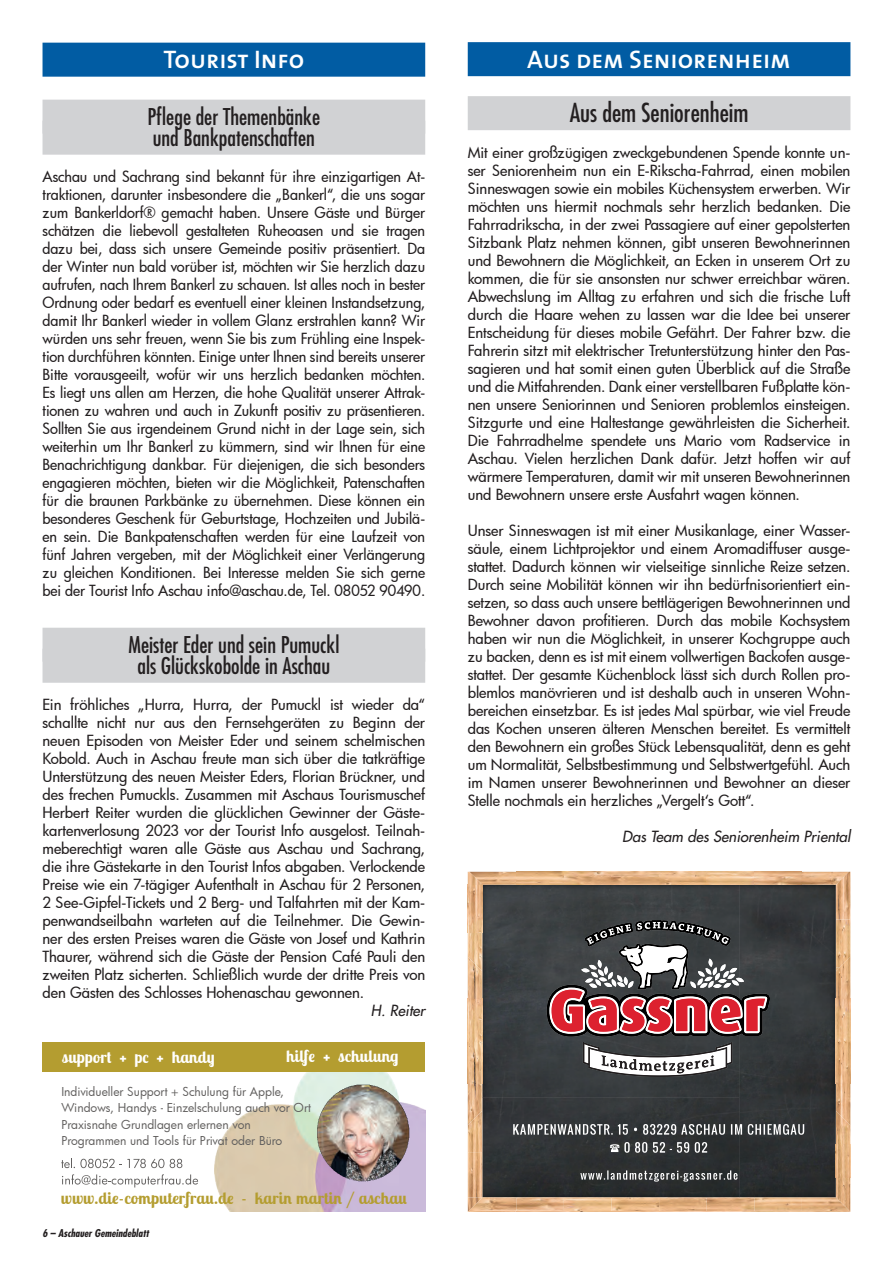
<style>
.page{position:relative;width:893px;height:1263px;background:#fff}
.page>*{position:absolute;margin:0;border:0;box-sizing:border-box;transform-origin:0 0}
.t1{font:25.5px "The Sans Semi Bold Caps";color:#fff}
.t2{font:condensed 25.5px "Futura";color:#231f20}
.t3{font:condensed 22.5px/21px "Futura";color:#231f20}
.t4{font:700 16.5px "Lobster Two";letter-spacing:.015em;color:#b49d30}
.t5{font:700 16.5px "Lobster Two";letter-spacing:.015em;color:#fff}
.t6{font:500 15px/18px "Futura";letter-spacing:-.005em;color:#231f20;text-align:justify}
.t7{font:italic 15px "Futura";color:#231f20}
.t8{font:12px/16.5px "Futura";color:#615f5e}
.t9{font:italic 700 condensed 10.5px "Futura";color:#231f20}
</style>
<div class="page">
<div style="left:43px;top:43px;width:382px;height:34px;background:#015ca3"></div>
<div style="left:43px;top:100px;width:382px;height:34px;background:#d1d2d4"></div>
<div style="left:43px;top:121px;width:382px;height:34px;background:#d1d2d4"></div>
<div style="left:43px;top:628px;width:382px;height:34px;background:#d1d2d4"></div>
<div style="left:43px;top:649px;width:382px;height:34px;background:#d1d2d4"></div>
<div style="left:468px;top:42px;width:382px;height:34px;background:#015ca3"></div>
<div style="left:468px;top:96px;width:382px;height:34px;background:#d1d2d4"></div>
<img style="left:215px;top:1071px;width:210px;height:141px">
<img style="left:316px;top:1084px;width:93px;height:97px">
<div style="left:43px;top:1042px;width:382px;height:29px;background:#b49d30"></div>
<svg style="left:61px;top:1158px;width:103px;height:10px"></svg>
<svg style="left:170px;top:1159px;width:12px;height:9px"></svg>
<svg style="left:62px;top:1174px;width:136px;height:13px"></svg>
<img style="left:469px;top:1197px;width:373px;height:15px">
<img style="left:482px;top:885px;width:257px;height:312px">
<img style="left:739px;top:885px;width:97px;height:319px">
<img style="left:547px;top:985px;width:223px;height:51px">
<img style="left:618px;top:944px;width:71px;height:43px">
<img style="left:581px;top:958px;width:156px;height:27px">
<img style="left:621px;top:945px;width:56px;height:42px">
<img style="left:583px;top:1076px;width:149px;height:1px">
<img style="left:583px;top:1042px;width:149px;height:34px">
<img style="left:635px;top:920px;width:96px;height:26px">
<img style="left:620px;top:922px;width:75px;height:10px">
<img style="left:549px;top:987px;width:218px;height:47px">
<img style="left:552px;top:990px;width:213px;height:42px">
<img style="left:482px;top:872px;width:354px;height:13px">
<img style="left:468px;top:872px;width:14px;height:85px">
<img style="left:850px;top:872px;width:1px;height:85px">
<img style="left:836px;top:872px;width:14px;height:85px">
<svg style="left:836px;top:872px;width:13px;height:13px"></svg>
<img style="left:850px;top:1125px;width:1px;height:87px">
<img style="left:836px;top:1125px;width:14px;height:86px">
<svg style="left:842px;top:1204px;width:8px;height:8px"></svg>
<img style="left:850px;top:957px;width:1px;height:168px">
<img style="left:836px;top:957px;width:14px;height:168px">
<img style="left:468px;top:1125px;width:14px;height:86px">
<img style="left:468px;top:957px;width:14px;height:168px">
<svg style="left:580px;top:1170px;width:157px;height:11px;background:#616464"></svg>
<svg style="left:513px;top:1124px;width:291px;height:11px;background:#7a7c7d"></svg>
<svg style="left:610px;top:1142px;width:97px;height:11px"></svg>
<h1 class="t1" style="left:163px;top:38px;width:142px">Tourist Info</h1>
<h2 class="t3" style="left:148px;top:106px;width:174px">Pflege der Themenbänke und Bankpatenschaften</h2>
<p class="t6" style="left:43px;top:167px;width:384px">Aschau und Sachrang sind bekannt für ihre einzigartigen At&shy;traktionen, darunter insbesondere die „Bankerl“, die uns sogar zum Bankerldorf® gemacht haben. Unsere Gäste und Bürger schätzen die liebevoll gestalteten Ruheoasen und sie tragen dazu bei, dass sich unsere Gemeinde positiv präsentiert. Da der Winter nun bald vorüber ist, möchten wir Sie herzlich dazu aufrufen, nach Ihrem Bankerl zu schauen. Ist alles noch in bester Ordnung oder bedarf es eventuell einer kleinen Instandsetzung, damit Ihr Bankerl wieder in vollem Glanz erstrahlen kann? Wir würden uns sehr freuen, wenn Sie bis zum Frühling eine Inspek&shy;tion durchführen könnten. Einige unter Ihnen sind bereits unserer Bitte vorausgeeilt, wofür wir uns herzlich bedanken möchten.<br>Es liegt uns allen am Herzen, die hohe Qualität unserer Attrak&shy;tionen zu wahren und auch in Zukunft positiv zu präsentieren.<br>Sollten Sie aus irgendeinem Grund nicht in der Lage sein, sich weiterhin um Ihr Bankerl zu kümmern, sind wir Ihnen für eine Benachrichtigung dankbar. Für diejenigen, die sich besonders engagieren möchten, bieten wir die Möglichkeit, Patenschaften für die braunen Parkbänke zu übernehmen. Diese können ein besonderes Geschenk für Geburtstage, Hochzeiten und Jubilä&shy;en sein. Die Bankpatenschaften werden für eine Laufzeit von fünf Jahren vergeben, mit der Möglichkeit einer Verlängerung zu gleichen Konditionen. Bei Interesse melden Sie sich gerne bei der Tourist Info Aschau info@aschau.de, Tel. 08052 90490.</p>
<h2 class="t3" style="left:128px;top:634px;width:212px;text-align:center">Meister Eder und sein Pumuckl als Glückskobolde in Aschau</h2>
<p class="t6" style="left:43px;top:695px;width:384px">Ein fröhliches „Hurra, Hurra, der Pumuckl ist wieder da“ schallte nicht nur aus den Fernsehgeräten zu Beginn der neuen Episoden von Meister Eder und seinem schelmischen Kobold. Auch in Aschau freute man sich über die tatkräftige Unterstützung des neuen Meister Eders, Florian Brückner, und des frechen Pumuckls. Zusammen mit Aschaus Tourismuschef Herbert Reiter wurden die glücklichen Gewinner der Gäste&shy;kartenverlosung 2023 vor der Tourist Info ausgelost. Teilnah&shy;meberechtigt waren alle Gäste aus Aschau und Sachrang, die ihre Gästekarte in den Tourist Infos abgaben. Verlockende Preise wie ein 7-tägiger Aufenthalt in Aschau für 2 Personen, 2 See-Gipfel-Tickets und 2 Berg- und Talfahrten mit der Kam&shy;penwandseilbahn warteten auf die Teilnehmer. Die Gewin&shy;ner des ersten Preises waren die Gäste von Josef und Kathrin Thaurer, während sich die Gäste der Pension Café Pauli den zweiten Platz sicherten. Schließlich wurde der dritte Preis von den Gästen des Schlosses Hohenaschau gewonnen.</p>
<p class="t7" style="left:371px;top:1001px;width:56px">H. Reiter</p>
<p class="t5" style="left:62px;top:1046px;width:154px">support + pc + handy</p>
<p class="t5" style="left:286px;top:1046px;width:114px">hilfe + schulung</p>
<p class="t8" style="left:61px;top:1083px;width:251px">Individueller Support + Schulung für Apple, Windows, Handys - Einzelschulung auch vor Ort Praxisnahe Grundlagen erlernen von Programmen und Tools für Privat oder Büro</p>
<p class="t4" style="left:61px;top:1187px;width:347px">www.die-computerfrau.de - karin martin / aschau</p>
<p class="t9" style="left:43px;top:1227px;width:108px">6 – Aschauer Gemeindeblatt</p>
<h1 class="t1" style="left:527px;top:38px;width:265px">Aus dem Seniorenheim</h1>
<h1 class="t2" style="left:570px;top:97px;width:180px">Aus dem Seniorenheim</h1>
<p class="t6" style="left:468px;top:143px;width:384px">Mit einer großzügigen zweckgebundenen Spende konnte un&shy;ser Seniorenheim nun ein E-Rikscha-Fahrrad, einen mobilen Sinneswagen sowie ein mobiles Küchensystem erwerben. Wir möchten uns hiermit nochmals sehr herzlich bedanken. Die Fahrradrikscha, in der zwei Passagiere auf einer gepolsterten Sitzbank Platz nehmen können, gibt unseren Bewohnerinnen und Bewohnern die Möglichkeit, an Ecken in unserem Ort zu kommen, die für sie ansonsten nur schwer erreichbar wären.<br>Abwechslung im Alltag zu erfahren und sich die frische Luft durch die Haare wehen zu lassen war die Idee bei unserer Entscheidung für dieses mobile Gefährt. Der Fahrer bzw. die Fahrerin sitzt mit elektrischer Tretunterstützung hinter den Pas&shy;sagieren und hat somit einen guten Überblick auf die Straße und die Mitfahrenden. Dank einer verstellbaren Fußplatte kön&shy;nen unsere Seniorinnen und Senioren problemlos einsteigen.<br>Sitzgurte und eine Haltestange gewährleisten die Sicherheit.<br>Die Fahrradhelme spendete uns Mario vom Radservice in Aschau. Vielen herzlichen Dank dafür. Jetzt hoffen wir auf wärmere Temperaturen, damit wir mit unseren Bewohnerinnen und Bewohnern unsere erste Ausfahrt wagen können.</p>
<p class="t6" style="left:468px;top:521px;width:384px">Unser Sinneswagen ist mit einer Musikanlage, einer Wasser&shy;säule, einem Lichtprojektor und einem Aromadiffuser ausge&shy;stattet. Dadurch können wir vielseitige sinnliche Reize setzen.<br>Durch seine Mobilität können wir ihn bedürfnisorientiert ein&shy;setzen, so dass auch unsere bettlägerigen Bewohnerinnen und Bewohner davon profitieren. Durch das mobile Kochsystem haben wir nun die Möglichkeit, in unserer Kochgruppe auch zu backen, denn es ist mit einem vollwertigen Backofen ausge&shy;stattet. Der gesamte Küchenblock lässt sich durch Rollen pro&shy;blemlos manövrieren und ist deshalb auch in unseren Wohn&shy;bereichen einsetzbar. Es ist jedes Mal spürbar, wie viel Freude das Kochen unseren älteren Menschen bereitet. Es vermittelt den Bewohnern ein großes Stück Lebensqualität, denn es geht um Normalität, Selbstbestimmung und Selbstwertgefühl. Auch im Namen unserer Bewohnerinnen und Bewohner an dieser Stelle nochmals ein herzliches „Vergelt‘s Gott“.</p>
<p class="t7" style="left:622px;top:826px;width:230px">Das Team des Seniorenheim Priental</p>
</div>
